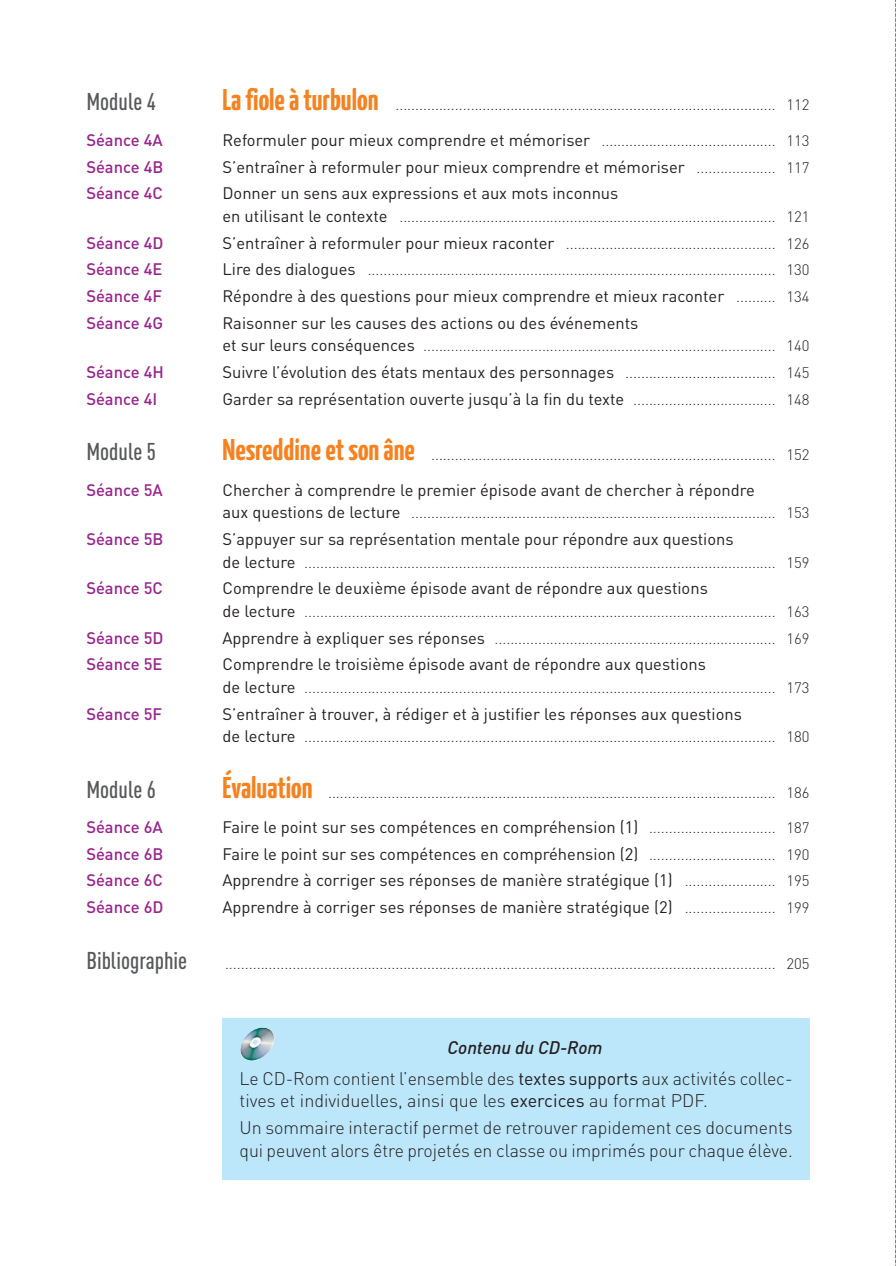
<style>
.page{position:relative;width:896px;height:1266px;background:#fff}
.page>*{position:absolute;margin:0;border:0;box-sizing:border-box;transform-origin:0 0}
.t1{font:500 24px "DIN Cond";color:#57585a}
.t2{font:300 18px/31px "DIN";letter-spacing:-.005em;color:#231f20}
.t3{font:16.5px "DIN";color:#231f20}
.t4{font:500 16.5px "DIN";color:#99248e}
.t5{font:300 15px "DIN";color:#231f20}
.s1{font-family:"Yanone Kaffeesatz";font-weight:700;font-size:30px;color:#f58220}
.s2{font-weight:400;font-size:16.5px}
.s3{font-weight:300;font-size:15px}
.s4{font-weight:500;font-style:italic}
.s5{font-weight:400}
</style>
<div class="page">
<div style="left:222px;top:1017px;width:587px;height:162px;background:#bce6fa"></div>
<img style="left:240px;top:1027px;width:34px;height:34px">
<svg style="left:895px;top:0;width:1px;height:1266px"></svg>
<h1 class="t1" style="left:86px;top:88px;width:71px">Module 4</h1>
<p class="t5" style="left:222px;top:96px;width:588px"><span class="s1">La fiole à turbulon</span> ................................................................................................ 112</p>
<p class="t4" style="left:86px;top:129px;width:78px">Séance 4A</p>
<p class="t5" style="left:222px;top:131px;width:588px"><span class="s2">Reformuler pour mieux comprendre et mémoriser</span> ............................................ 113</p>
<p class="t4" style="left:86px;top:156px;width:79px">Séance 4B</p>
<p class="t3" style="left:222px;top:156px;width:588px">S’entraîner à reformuler pour mieux comprendre et mémoriser <span class="s3">.................... 117</span></p>
<p class="t4" style="left:86px;top:183px;width:78px">Séance 4C</p>
<p class="t3" style="left:222px;top:183px;width:397px">Donner un sens aux expressions et aux mots inconnus</p>
<p class="t5" style="left:222px;top:207px;width:588px"><span class="s2">en utilisant le contexte</span> ............................................................................................... 121</p>
<p class="t4" style="left:86px;top:232px;width:79px">Séance 4D</p>
<p class="t5" style="left:222px;top:234px;width:588px"><span class="s2">S’entraîner à reformuler pour mieux raconter</span> ..................................................... 126</p>
<p class="t4" style="left:86px;top:259px;width:78px">Séance 4E</p>
<p class="t5" style="left:222px;top:261px;width:588px"><span class="s2">Lire des dialogues</span> ....................................................................................................... 130</p>
<p class="t4" style="left:86px;top:285px;width:77px">Séance 4F</p>
<p class="t3" style="left:222px;top:286px;width:588px">Répondre à des questions pour mieux comprendre et mieux raconter <span class="s3">.......... 134</span></p>
<p class="t4" style="left:86px;top:312px;width:78px">Séance 4G</p>
<p class="t3" style="left:222px;top:312px;width:417px">Raisonner sur les causes des actions ou des événements</p>
<p class="t5" style="left:222px;top:337px;width:588px"><span class="s2">et sur leurs conséquences</span> ......................................................................................... 140</p>
<p class="t4" style="left:86px;top:361px;width:79px">Séance 4H</p>
<p class="t3" style="left:222px;top:362px;width:588px">Suivre l’évolution des états mentaux des personnages <span class="s3">...................................... 145</span></p>
<p class="t4" style="left:86px;top:388px;width:72px">Séance 4I</p>
<p class="t3" style="left:222px;top:388px;width:588px">Garder sa représentation ouverte jusqu’à la fin du texte <span class="s3">.................................... 148</span></p>
<h1 class="t1" style="left:86px;top:437px;width:71px">Module 5</h1>
<p class="t5" style="left:222px;top:446px;width:588px"><span class="s1">Nesreddine et son âne</span> ....................................................................................... 152</p>
<p class="t4" style="left:86px;top:479px;width:78px">Séance 5A</p>
<p class="t3" style="left:222px;top:479px;width:534px">Chercher à comprendre le premier épisode avant de chercher à répondre</p>
<p class="t5" style="left:222px;top:503px;width:588px"><span class="s2">aux questions de lecture</span> ............................................................................................ 153</p>
<p class="t4" style="left:86px;top:528px;width:79px">Séance 5B</p>
<p class="t3" style="left:222px;top:528px;width:512px">S’appuyer sur sa représentation mentale pour répondre aux questions</p>
<p class="t5" style="left:222px;top:553px;width:588px"><span class="s2">de lecture</span> ....................................................................................................................... 159</p>
<p class="t4" style="left:86px;top:577px;width:78px">Séance 5C</p>
<p class="t3" style="left:222px;top:578px;width:487px">Comprendre le deuxième épisode avant de répondre aux questions</p>
<p class="t5" style="left:222px;top:602px;width:588px"><span class="s2">de lecture</span> ....................................................................................................................... 163</p>
<p class="t4" style="left:86px;top:627px;width:79px">Séance 5D</p>
<p class="t5" style="left:222px;top:629px;width:588px"><span class="s2">Apprendre à expliquer ses réponses</span> ....................................................................... 169</p>
<p class="t4" style="left:86px;top:653px;width:78px">Séance 5E</p>
<p class="t3" style="left:222px;top:654px;width:485px">Comprendre le troisième épisode avant de répondre aux questions</p>
<p class="t5" style="left:222px;top:678px;width:588px"><span class="s2">de lecture</span> ....................................................................................................................... 173</p>
<p class="t4" style="left:86px;top:703px;width:77px">Séance 5F</p>
<p class="t3" style="left:222px;top:703px;width:521px">S’entraîner à trouver, à rédiger et à justifier les réponses aux questions</p>
<p class="t5" style="left:222px;top:727px;width:588px"><span class="s2">de lecture</span> ....................................................................................................................... 180</p>
<h1 class="t1" style="left:86px;top:774px;width:71px">Module 6</h1>
<p class="t5" style="left:222px;top:783px;width:588px"><span class="s1">Évaluation</span> ................................................................................................................. 186</p>
<p class="t4" style="left:86px;top:816px;width:78px">Séance 6A</p>
<p class="t3" style="left:222px;top:816px;width:588px">Faire le point sur ses compétences en compréhension (1) <span class="s3">................................ 187</span></p>
<p class="t4" style="left:86px;top:843px;width:79px">Séance 6B</p>
<p class="t3" style="left:222px;top:843px;width:588px">Faire le point sur ses compétences en compréhension (2) <span class="s3">................................ 190</span></p>
<p class="t4" style="left:86px;top:870px;width:78px">Séance 6C</p>
<p class="t3" style="left:222px;top:870px;width:588px">Apprendre à corriger ses réponses de manière stratégique (1) <span class="s3">....................... 195</span></p>
<p class="t4" style="left:86px;top:896px;width:79px">Séance 6D</p>
<p class="t3" style="left:222px;top:897px;width:588px">Apprendre à corriger ses réponses de manière stratégique (2) <span class="s3">....................... 199</span></p>
<h1 class="t1" style="left:86px;top:945px;width:102px">Bibliographie</h1>
<p class="t5" style="left:225px;top:954px;width:586px">........................................................................................................................................... 205</p>
<p class="t2" style="left:239px;top:1031px;width:554px;text-indent:208px"><span class="s4">Contenu du CD-Rom<br></span>Le CD-Rom contient l’ensemble des <span class="s5">textes supports</span> aux activités collec-</p>
<p class="t2" style="left:239px;top:1087px;width:554px;line-height:26.7px">tives et individuelles, ainsi que les <span class="s5">exercices</span> au format PDF.<br>Un sommaire interactif permet de retrouver rapidement ces documents</p>
<p class="t2" style="left:239px;top:1134px;width:554px">qui peuvent alors être projetés en classe ou imprimés pour chaque élève.</p>
</div>
